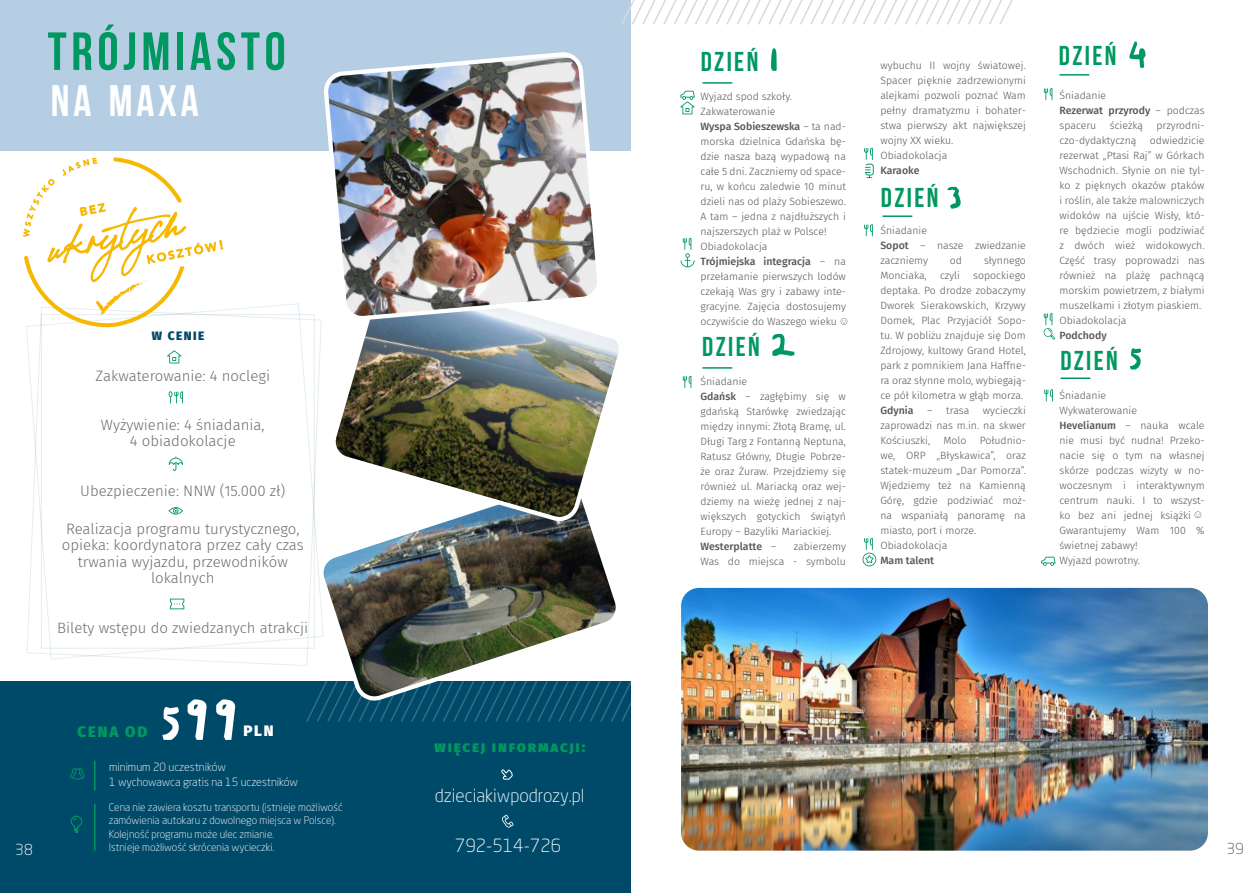
<style>
.page{position:relative;width:1259px;height:893px;background:#fff}
.page>*{position:absolute;margin:0;border:0;box-sizing:border-box;transform-origin:0 0}
.t1{font:126px "Christmas Gift";color:#fff}
.t2{font:81px "Christmas Gift";color:#009861}
.t3{font:53.55px "Bebas Neue";letter-spacing:.085em;color:#009861}
.t4{font:44.1px "Bebas Neue";letter-spacing:.085em;color:#fff}
.t5{font:27.3px "Bebas Neue";letter-spacing:.085em;color:#009861}
.t6{font:300 18px "Neo Sans Pro";color:#fff}
.t7{font:300 15px/16.5px "Fira Sans";color:#6e6e6e;text-align:center}
.t8{font:900 15px "Fira Sans";letter-spacing:.12em;color:#009861}
.t9{font:900 15px "Fira Sans";color:#fff}
.t10{font:300 15px "Neo Sans Pro";color:#fff}
.t11{font:300 15px "Neo Sans Pro";color:#565655}
.t12{font:900 12px "Fira Sans";letter-spacing:.12em;color:#004a69}
.t13{font:300 11.25px/15px "Neo Sans Pro";color:#fff}
.t14{font:300 10.5px/15px "Fira Sans";color:#565655}
.t15{font:300 10.5px/13.5px "Neo Sans Pro";color:#fff}
.t16{font:500 10.5px "Fira Sans";color:#565655}
.s1{font-weight:500}
.s2{color:#fff}
</style>
<div class="page">
<div style="left:0;top:681px;width:630px;height:212px;background:#004a69"></div>
<div style="left:0;top:0;width:630px;height:150px;background:#b6cee4"></div>
<svg style="left:306px;top:681px;width:325px;height:42px"></svg>
<hr style="left:94px;top:804px;width:2px;height:47px;background:#009861">
<hr style="left:94px;top:761px;width:2px;height:29px;background:#009861">
<img style="left:319px;top:526px;width:301px;height:175px">
<img style="left:335px;top:319px;width:284px;height:207px">
<img style="left:325px;top:54px;width:275px;height:265px">
<svg style="left:26px;top:303px;width:298px;height:357px"></svg>
<svg style="left:71px;top:816px;width:11px;height:17px"></svg>
<svg style="left:70px;top:768px;width:15px;height:11px"></svg>
<svg style="left:501px;top:769px;width:12px;height:11px"></svg>
<svg style="left:502px;top:815px;width:11px;height:13px"></svg>
<svg style="left:23px;top:157px;width:200px;height:170px"></svg>
<svg style="left:170px;top:599px;width:14px;height:10px"></svg>
<svg style="left:621px;top:0;width:392px;height:26px"></svg>
<img style="left:681px;top:588px;width:527px;height:263px">
<svg style="left:864px;top:224px;width:9px;height:12px"></svg>
<svg style="left:1043px;top:88px;width:9px;height:12px"></svg>
<svg style="left:1044px;top:389px;width:9px;height:12px"></svg>
<svg style="left:683px;top:376px;width:8px;height:12px"></svg>
<svg style="left:680px;top:91px;width:15px;height:23px"></svg>
<hr style="left:702px;top:82px;width:30px;height:2px;background:#009861">
<hr style="left:882px;top:215px;width:30px;height:2px;background:#009861">
<hr style="left:1059px;top:74px;width:30px;height:2px;background:#009861">
<hr style="left:1060px;top:377px;width:30px;height:2px;background:#009861">
<hr style="left:702px;top:367px;width:30px;height:2px;background:#009861">
<svg style="left:864px;top:148px;width:9px;height:30px"></svg>
<svg style="left:862px;top:538px;width:14px;height:28px"></svg>
<svg style="left:840px;top:318px;width:7px;height:7px"></svg>
<svg style="left:680px;top:238px;width:14px;height:29px"></svg>
<svg style="left:1194px;top:511px;width:7px;height:7px"></svg>
<svg style="left:1043px;top:313px;width:12px;height:27px"></svg>
<svg style="left:1041px;top:557px;width:14px;height:9px"></svg>
<h3 class="t3" style="left:48px;top:22px;width:240px">TRÓJMIASTO</h3>
<h3 class="t4" style="left:51px;top:76px;width:149px">NA MAXA</h3>
<h3 class="t10" style="left:15px;top:840px;width:19px">38</h3>
<p class="t12" style="left:152px;top:325px;width:54px">W CENIE</p>
<h3 class="t7" style="left:96px;top:368px;width:176px">Zakwaterowanie: 4 noclegi</h3>
<h3 class="t7" style="left:101px;top:416px;width:165px">Wyżywienie: 4 śniadania,<br>4 obiadokolacje</h3>
<h3 class="t7" style="left:80px;top:482px;width:207px">Ubezpieczenie: NNW (15.000 zł)</h3>
<h3 class="t7" style="left:62px;top:520px;width:243px">Realizacja programu turystycznego, opieka: koordynatora przez cały czas trwania wyjazdu, przewodników lokalnych</h3>
<h3 class="t7" style="left:57px;top:619px;width:253px">Bilety wstępu do zwiedzanych atrakcji</h3>
<h1 class="t1" style="left:152px;top:656px;width:96px">599</h1>
<h3 class="t9" style="left:243px;top:717px;width:32px">PLN</h3>
<p class="t13" style="left:109px;top:759px;width:190px">minimum 20 uczestników<br>1 wychowawca gratis na 15 uczestników</p>
<p class="t15" style="left:109px;top:800px;width:235px">Cena nie zawiera kosztu transportu (istnieje możliwość zamówienia autokaru z dowolnego miejsca w Polsce).<br>Kolejność programu może ulec zmianie.<br>Istnieje możliwość skrócenia wycieczki.</p>
<h3 class="t8" style="left:78px;top:719px;width:71px">CENA OD</h3>
<h3 class="t8" style="left:434px;top:734px;width:152px">więcej informacji:</h3>
<h3 class="t6" style="left:435px;top:785px;width:151px">dzieciakiwpodrozy.pl</h3>
<h3 class="t6" style="left:455px;top:835px;width:108px">792-514-726</h3>
<h3 class="t5" style="left:701px;top:47px;width:59px">DZIEŃ</h3>
<p class="t14" style="left:700px;top:88px;width:147px">Wyjazd spod szkoły.<br>Zakwaterowanie<br><span class="s1">Wyspa Sobieszewska</span> – ta nad&shy;morska dzielnica Gdańska bę&shy;dzie nasza bazą wypadową na całe 5 dni. Zaczniemy od space&shy;ru, w końcu zaledwie 10 minut dzieli nas od plaży Sobieszewo.<br>A tam – jedna z najdłuższych i najszerszych plaż w Polsce!<br>Obiadokolacja<br><span class="s1">Trójmiejska integracja</span> – na przełamanie pierwszych lodów czekają Was gry i zabawy inte&shy;gracyjne. Zajęcia dostosujemy oczywiście do Waszego wieku</p>
<h3 class="t5" style="left:702px;top:332px;width:59px">DZIEŃ</h3>
<h2 class="t2" style="left:766px;top:301px;width:34px">2</h2>
<p class="t14" style="left:700px;top:373px;width:147px">Śniadanie<br><span class="s1">Gdańsk</span> – zagłębimy się w gdańską Starówkę zwiedzając między innymi: Złotą Bramę, ul.<br>Długi Targ z Fontanną Neptuna,<br>Ratusz Główny, Długie Pobrze&shy;że oraz Żuraw. Przejdziemy się również ul. Mariacką oraz wej&shy;dziemy na wieżę jednej z naj&shy;większych gotyckich świątyń<br>Europy – Bazyliki Mariackiej.<br><span class="s1">Westerplatte</span> –</p>
<p class="t14" style="left:700px;top:539px;width:147px;text-align:right">zabierzemy<br>Was do miejsca - symbolu</p>
<p class="t14" style="left:880px;top:58px;width:147px">wybuchu II wojny światowej.<br>Spacer pięknie zadrzewionymi alejkami pozwoli poznać Wam pełny dramatyzmu i bohater&shy;stwa pierwszy akt największej wojny XX wieku.<br>Obiadokolacja</p>
<p class="t16" style="left:880px;top:162px;width:40px">Karaoke</p>
<h3 class="t5" style="left:881px;top:183px;width:59px">DZIEŃ</h3>
<h2 class="t2" style="left:943px;top:156px;width:25px">3</h2>
<p class="t14" style="left:880px;top:223px;width:147px">Śniadanie<br><span class="s1">Sopot</span> – nasze zwiedzanie zaczniemy</p>
<p class="t14" style="left:950px;top:253px;width:14px">od</p>
<p class="t14" style="left:984px;top:253px;width:43px">słynnego</p>
<p class="t14" style="left:880px;top:268px;width:147px;text-align:justify;text-indent:93px">sopockiego deptaka. Po drodze zobaczymy Dworek Sierakowskich, Krzywy Domek, Plac Przyjaciół Sopo&shy;tu. W pobliżu znajduje się Dom Zdrojowy, kultowy Grand Hotel, park z pomnikiem Jana Haffne&shy;ra oraz słynne molo, wybiegają&shy;ce pół kilometra w głąb morza.</p>
<p class="t16" style="left:880px;top:402px;width:35px">Gdynia</p>
<p class="t14" style="left:927px;top:403px;width:44px">– trasa</p>
<p class="t14" style="left:880px;top:268px;width:48px">Monciaka,</p>
<p class="t14" style="left:940px;top:268px;width:22px">czyli</p>
<p class="t14" style="left:880px;top:403px;width:147px;text-align:justify;text-indent:102px">wycieczki zaprowadzi nas m.in. na skwer Kościuszki,</p>
<p class="t14" style="left:880px;top:433px;width:147px;text-indent:99px">Południo&shy;we, ORP „Błyskawica”, oraz statek-muzeum „Dar Pomorza”.<br>Wjedziemy też na Kamienną<br>Górę, gdzie podziwiać moż&shy;na wspaniałą panoramę na miasto, port i morze.<br>Obiadokolacja</p>
<p class="t16" style="left:880px;top:552px;width:55px">Mam talent</p>
<p class="t14" style="left:943px;top:433px;width:25px">Molo</p>
<h3 class="t5" style="left:1059px;top:41px;width:59px">DZIEŃ</h3>
<p class="t14" style="left:1059px;top:88px;width:147px">Śniadanie<br><span class="s1">Rezerwat przyrody</span> – podczas spaceru</p>
<p class="t14" style="left:1109px;top:118px;width:35px">ścieżką</p>
<p class="t14" style="left:1156px;top:118px;width:50px">przyrodni-</p>
<p class="t14" style="left:1059px;top:133px;width:78px">czo-dydaktyczną</p>
<p class="t14" style="left:1059px;top:133px;width:147px;text-indent:90px">odwiedzicie rezerwat „Ptasi Raj” w Górkach<br>Wschodnich. Słynie on nie tyl&shy;ko z pięknych okazów ptaków i roślin, ale także malowniczych widoków na ujście Wisły, któ&shy;re będziecie mogli podziwiać z dwóch wież widokowych.<br>Część trasy poprowadzi nas również na plażę pachnącą morskim powietrzem, z białymi muszelkami i złotym piaskiem.<br>Obiadokolacja</p>
<p class="t16" style="left:1059px;top:327px;width:49px">Podchody</p>
<h3 class="t5" style="left:1060px;top:346px;width:59px">DZIEŃ</h3>
<p class="t14" style="left:1059px;top:388px;width:147px">Śniadanie<br>Wykwaterowanie<br><span class="s1">Hevelianum</span> – nauka wcale nie musi być nudna! Przeko&shy;nacie się o tym na własnej skórze podczas wizyty w no&shy;woczesnym i interaktywnym centrum nauki. I to wszyst&shy;ko bez ani jednej książki <span class="s2">o<br></span>Gwarantujemy Wam 100 % świetnej zabawy!<br>Wyjazd powrotny.</p>
<h3 class="t11" style="left:1226px;top:839px;width:19px">39</h3>
</div>
